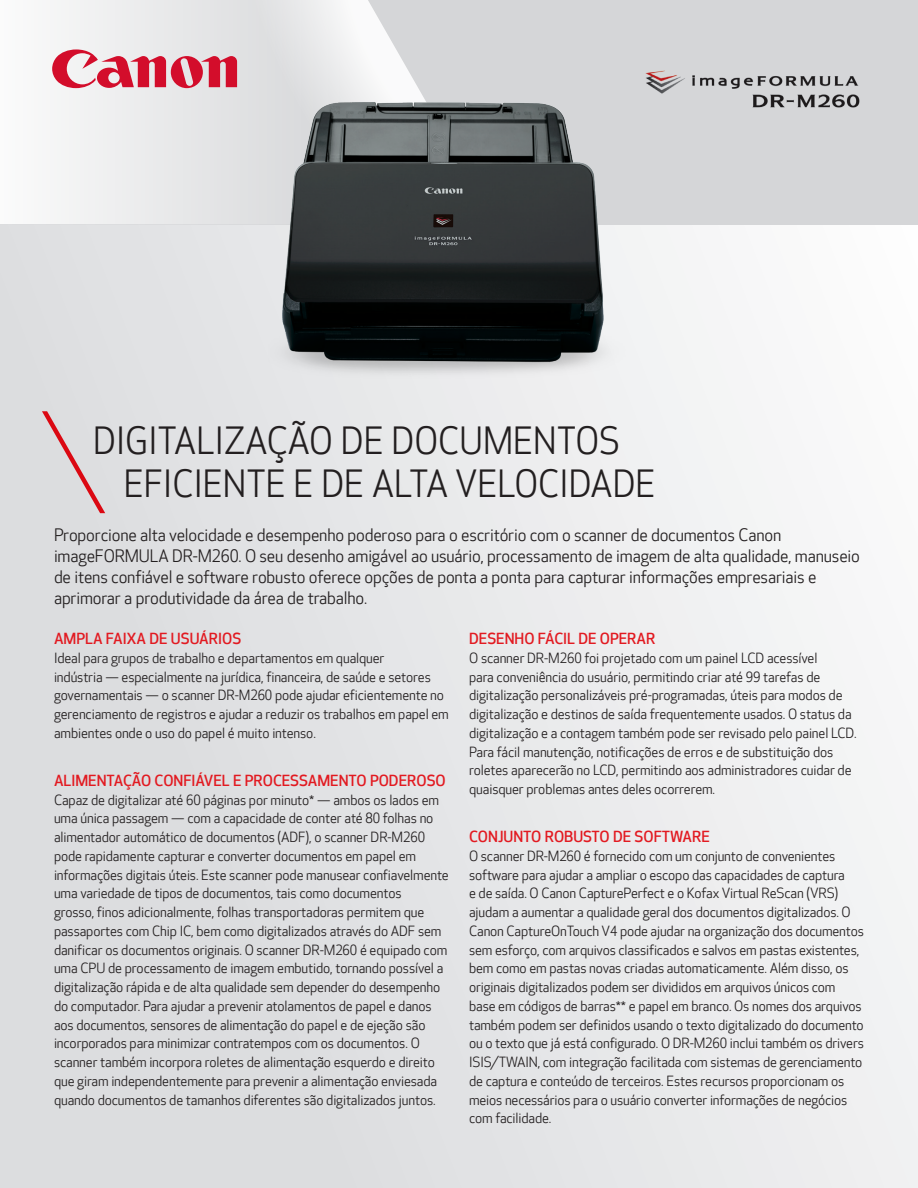
<style>
.page{position:relative;width:918px;height:1188px;background:#fff}
.page>*{position:absolute;margin:0;border:0;box-sizing:border-box;transform-origin:0 0}
.Cover_Headline_Full{font:36px/43.2px "Optic Sans 201";color:#231f20}
.Body_Copy{font:16.5px/21px "Optic Sans 201";letter-spacing:-.01em;color:#231f20}
.Copy_Subheads{font:500 15px "Optic Sans 301";color:#e21a21}
.Body_Copy-2{font:13.5px/18.8px "Optic Sans 201";letter-spacing:-.01em;color:#231f20}
.s1{font-family:"Arial"}
</style>
<div class="page">
<div style="left:0;top:225px;width:918px;height:963px;background:linear-gradient(to right,#d8dadc,#f5f6f6)"></div>
<svg style="left:0;top:0;width:918px;height:225px;fill:#d5d6d8"></svg>
<svg style="left:164px;top:0;width:377px;height:225px;background:#e1e2e3"></svg>
<svg style="left:55px;top:49px;width:182px;height:39px"></svg>
<img style="left:43px;top:25px;width:12px;height:70px">
<svg style="left:42px;top:411px;width:63px;height:102px;background:#dcccce"></svg>
<img style="left:268px;top:56px;width:370px;height:337px">
<img style="left:635px;top:61px;width:233px;height:57px">
<p class="Cover_Headline_Full" style="left:124px;top:421px;width:533px;text-indent:-31px">DIGITALIZAÇÃO DE DOCUMENTOS<br>EFICIENTE E DE ALTA VELOCIDADE</p>
<p class="Body_Copy" style="left:54px;top:525px;width:807px">Proporcione alta velocidade e desempenho poderoso para o escritório com o scanner de documentos Canon imageFORMULA DR-M260. O seu desenho amigável ao usuário, processamento de imagem de alta qualidade, manuseio de itens confiável e software robusto oferece opções de ponta a ponta para capturar informações empresariais e aprimorar a produtividade da área de trabalho.</p>
<h1 class="Copy_Subheads" style="left:54px;top:630px;width:189px">AMPLA FAIXA DE USUÁRIOS</h1>
<p class="Body_Copy-2" style="left:54px;top:649px;width:396px">Ideal para grupos de trabalho e departamentos em qualquer<br>indústria — especialmente na jurídica, financeira, de saúde e setores governamentais — o scanner DR-M260 pode ajudar eficientemente no gerenciamento de registros e ajudar a reduzir os trabalhos em papel em ambientes onde o uso do papel é muito intenso.</p>
<h1 class="Copy_Subheads" style="left:54px;top:772px;width:393px">ALIMENTAÇÃO CONFIÁVEL E PROCESSAMENTO PODEROSO</h1>
<p class="Body_Copy-2" style="left:54px;top:791px;width:396px">Capaz de digitalizar até 60 páginas por minuto<span class="s1">*</span> — ambos os lados em uma única passagem — com a capacidade de conter até 80 folhas no alimentador automático de documentos (ADF), o scanner DR-M260 pode rapidamente capturar e converter documentos em papel em informações digitais úteis. Este scanner pode manusear confiavelmente uma variedade de tipos de documentos, tais como documentos<br>grosso, finos adicionalmente, folhas transportadoras permitem que passaportes com Chip IC, bem como digitalizados através do ADF sem danificar os documentos originais. O scanner DR-M260 é equipado com uma CPU de processamento de imagem embutido, tornando possível a digitalização rápida e de alta qualidade sem depender do desempenho do computador. Para ajudar a prevenir atolamentos de papel e danos aos documentos, sensores de alimentação do papel e de ejeção são incorporados para minimizar contratempos com os documentos. O scanner também incorpora roletes de alimentação esquerdo e direito que giram independentemente para prevenir a alimentação enviesada quando documentos de tamanhos diferentes são digitalizados juntos.</p>
<h1 class="Copy_Subheads" style="left:469px;top:630px;width:188px">DESENHO FÁCIL DE OPERAR</h1>
<p class="Body_Copy-2" style="left:469px;top:649px;width:389px">O scanner DR-M260 foi projetado com um painel LCD acessível<br>para conveniência do usuário, permitindo criar até 99 tarefas de digitalização personalizáveis pré-programadas, úteis para modos de digitalização e destinos de saída frequentemente usados. O status da digitalização e a contagem também pode ser revisado pelo painel LCD.<br>Para fácil manutenção, notificações de erros e de substituição dos roletes aparecerão no LCD, permitindo aos administradores cuidar de quaisquer problemas antes deles ocorrerem.</p>
<h1 class="Copy_Subheads" style="left:469px;top:828px;width:242px">CONJUNTO ROBUSTO DE SOFTWARE</h1>
<p class="Body_Copy-2" style="left:469px;top:847px;width:396px">O scanner DR-M260 é fornecido com um conjunto de convenientes software para ajudar a ampliar o escopo das capacidades de captura<br>e de saída. O Canon CapturePerfect e o Kofax Virtual ReScan (VRS) ajudam a aumentar a qualidade geral dos documentos digitalizados. O Canon CaptureOnTouch V4 pode ajudar na organização dos documentos sem esforço, com arquivos classificados e salvos em pastas existentes, bem como em pastas novas criadas automaticamente. Além disso, os originais digitalizados podem ser divididos em arquivos únicos com base em códigos de barras<span class="s1">**</span> e papel em branco. Os nomes dos arquivos também podem ser definidos usando o texto digitalizado do documento ou o texto que já está configurado. O DR-M260 inclui também os drivers ISIS/TWAIN, com integração facilitada com sistemas de gerenciamento de captura e conteúdo de terceiros. Estes recursos proporcionam os meios necessários para o usuário converter informações de negócios com facilidade.</p>
</div>
